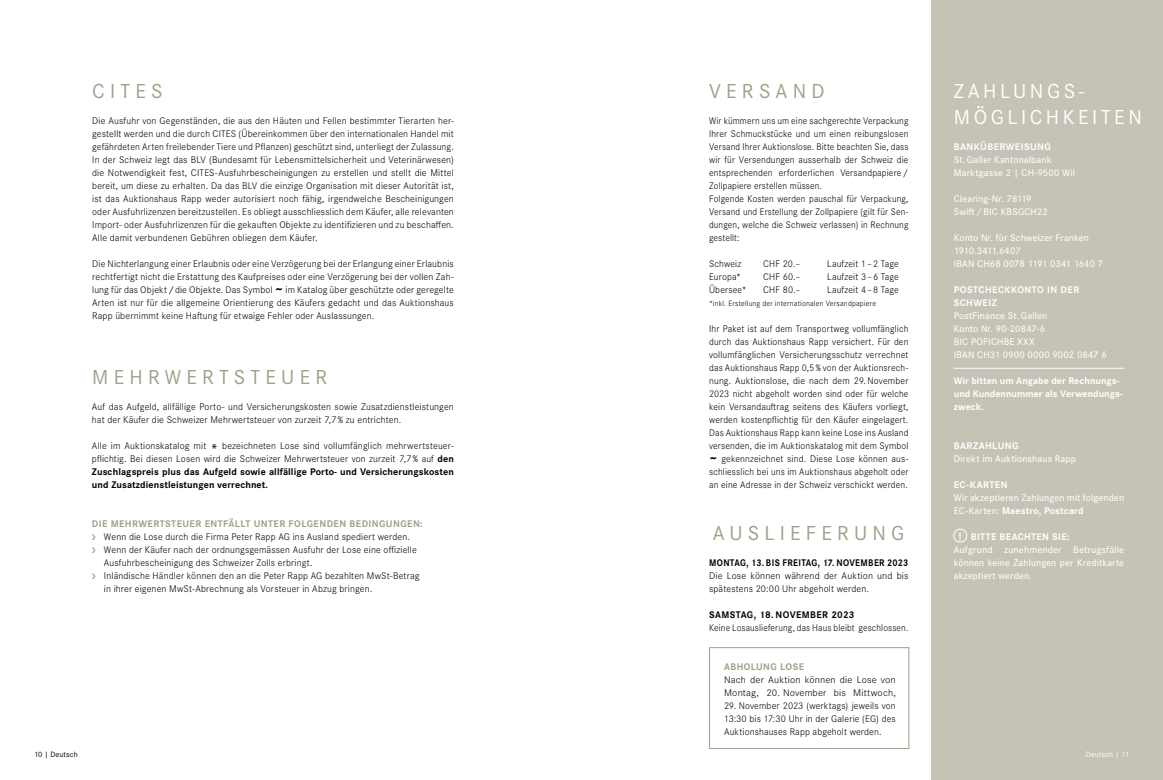
<style>
.page{position:relative;width:1163px;height:780px;background:#fff}
.page>*{position:absolute;margin:0;border:0;box-sizing:border-box;transform-origin:0 0}
.t1{font:21px "Corporate S Pro";letter-spacing:.25em;color:#a39e89}
.t2{font:21px "Corporate S Pro";letter-spacing:.17em;color:#fff}
.t3{font:700 11px "Corporate S Pro";color:#fff;scale:.95 1}
.t4{font:300 10px/13px "Corporate S Pro";letter-spacing:.015em;color:#000;text-align:justify}
.t5{font:300 10px/13px "Corporate S Pro";letter-spacing:.015em;color:#000;scale:.95 1}
.t6{font:500 10px/13px "Corporate S Pro";letter-spacing:.01em;color:#fff}
.t7{font:700 10px/13px "Corporate S";letter-spacing:.04em;color:#fff}
.t8{font:700 10px/13px "Corporate S Pro";color:#fff}
.t9{font:300 10px/13px "Corporate S Pro";letter-spacing:.015em;color:#000;scale:1.05 1}
.t10{font:700 10px "Corporate S";letter-spacing:.04em;color:#a39e89}
.t11{font:700 10px "Corporate S Pro";letter-spacing:.035em;color:#000;scale:.91 1}
.t12{font:700 10px "Corporate S Pro";letter-spacing:.035em;color:#000}
.t13{font:700 10px "Corporate S Pro";letter-spacing:.04em;color:#a39e89}
.t14{font:300 8px "Corporate S Pro";letter-spacing:.025em;color:#000}
.t15{font:8px "Corporate S Pro";letter-spacing:.015em;color:#000}
.t16{font:8px "Corporate S Pro";letter-spacing:.015em;color:#fff}
.s1{font-family:"Corporate S";font-weight:700;font-size:13px}
.s2{font-weight:700}
.s3{font-family:"Univers LT Std";font-size:14px}
</style>
<div class="page">
<div style="left:930px;top:0;width:232px;height:780px;background:#c6c2b5"></div>
<hr style="left:953px;top:368px;width:170px;height:1px;background:#fff">
<svg style="left:953px;top:528px;width:14px;height:15px"></svg>
<div style="left:709px;top:647px;width:200px;height:101px;border:1px solid #a39e89"></div>
<p class="t15" style="left:34px;top:748px;width:45px">10 | Deutsch</p>
<h1 class="t1" style="left:92px;top:76px;width:72px">CITES</h1>
<h1 class="t1" style="left:709px;top:76px;width:117px">VERSAND</h1>
<h1 class="t2" style="left:953px;top:76px;width:132px">ZAHLUNGS-</h1>
<p class="t4" style="left:92px;top:114px;width:363px">Die Ausfuhr von Gegenständen, die aus den Häuten und Fellen bestimmter Tierarten her-</p>
<h1 class="t2" style="left:953px;top:102px;width:189px">MÖGLICHKEITEN</h1>
<p class="t4" style="left:92px;top:127px;width:363px">gestellt werden und die durch CITES (Übereinkommen über den internationalen Handel mit gefährdeten Arten freilebender Tiere und Pflanzen) geschützt sind, unterliegt der Zulassung.<br>In der Schweiz legt das BLV (Bundesamt für Lebensmittelsicherheit und Veterinärwesen) die Notwendigkeit fest, CITES-Ausfuhrbescheinigungen zu erstellen und stellt die Mittel bereit, um diese zu erhalten. Da das BLV die einzige Organisation mit dieser Autorität ist, ist das Auktionshaus Rapp weder autorisiert noch fähig, irgendwelche Bescheinigungen oder Ausfuhrlizenzen bereitzustellen. Es obliegt ausschliesslich dem Käufer, alle relevanten Import- oder Ausfuhrlizenzen für die gekauften Objekte zu identifizieren und zu beschaffen.<br>Alle damit verbundenen Gebühren obliegen dem Käufer.</p>
<p class="t4" style="left:92px;top:257px;width:363px">Die Nichterlangung einer Erlaubnis oder eine Verzögerung bei der Erlangung einer Erlaubnis rechtfertigt nicht die Erstattung des Kaufpreises oder eine Verzögerung bei der vollen Zah&shy;lung für das Objekt / die Objekte. Das Symbol <span class="s1">~</span> im Katalog über geschützte oder geregelte Arten ist nur für die allgemeine Orientierung des Käufers gedacht und das Auktionshaus Rapp übernimmt keine Haftung für etwaige Fehler oder Auslassungen.</p>
<p class="t5" style="left:709px;top:114px;width:211px">Wir kümmern uns um eine sachgerechte Verpackung Ihrer Schmuckstücke und um einen reibungslosen Versand Ihrer Auktionslose. Bitte beachten Sie, dass wir für Versendungen ausserhalb der Schweiz die entsprechenden erforderlichen Versandpapiere / Zollpapiere erstellen müssen.<br>Folgende Kosten werden pauschal für Verpackung, Versand und Erstellung der Zollpapiere (gilt für Sen&shy;dungen, welche die Schweiz verlassen) in Rechnung gestellt:</p>
<p class="t4" style="left:709px;top:257px;width:34px">Schweiz</p>
<p class="t4" style="left:763px;top:257px;width:39px">CHF 20.–</p>
<p class="t4" style="left:827px;top:257px;width:73px">Laufzeit 1 – 2 Tage</p>
<p class="t4" style="left:709px;top:270px;width:33px">Europa*</p>
<p class="t4" style="left:763px;top:270px;width:39px">CHF 60.–</p>
<p class="t4" style="left:827px;top:270px;width:73px">Laufzeit 3 – 6 Tage</p>
<p class="t4" style="left:709px;top:283px;width:39px">Übersee*</p>
<p class="t4" style="left:763px;top:283px;width:39px">CHF 80.–</p>
<p class="t4" style="left:827px;top:283px;width:73px">Laufzeit 4 – 8 Tage</p>
<p class="t14" style="left:709px;top:298px;width:168px">*inkl. Erstellung der internationalen Versandpapiere</p>
<p class="t4" style="left:709px;top:322px;width:201px">Ihr Paket ist auf dem Transportweg vollumfänglich durch das Auktionshaus Rapp versichert. Für den vollumfänglichen Versicherungsschutz verrechnet das Auktionshaus Rapp 0,5 % von der Auktionsrech&shy;nung. Auktionslose, die nach dem 29. November 2023 nicht abgeholt worden sind oder für welche kein Versandauftrag seitens des Käufers vorliegt, werden kostenpflichtig für den Käufer eingelagert.<br>Das Auktionshaus Rapp kann keine Lose ins Ausland versenden, die im Auktionskatalog mit dem Symbol <span class="s1">~</span> gekennzeichnet sind. Diese Lose können aus&shy;schliesslich bei uns im Auktionshaus abgeholt oder an eine Adresse in der Schweiz verschickt werden.</p>
<p class="t7" style="left:953px;top:140px;width:99px">BANKÜBERWEISUNG</p>
<p class="t6" style="left:953px;top:152px;width:123px">St. Galler Kantonalbank<br>Marktgasse 2 | CH-9500 Wil</p>
<p class="t6" style="left:953px;top:191px;width:95px">Clearing-Nr. 78119<br>Swift / BIC KBSGCH22</p>
<p class="t6" style="left:953px;top:230px;width:151px">Konto Nr. für Schweizer Franken<br>1910.3411.6407<br>IBAN CH68 0078 1191 0341 1640 7</p>
<p class="t7" style="left:953px;top:283px;width:127px">POSTCHECKKONTO IN DER<br>SCHWEIZ</p>
<p class="t6" style="left:953px;top:308px;width:154px">PostFinance St. Gallen<br>Konto Nr. 90-20847-6<br>BIC POFICHBE XXX<br>IBAN CH31 0900 0000 9002 0847 6</p>
<p class="t8" style="left:953px;top:373px;width:170px">Wir bitten um Angabe der Rechnungs&shy;und Kundennummer als Verwendungs&shy;zweck.</p>
<p class="t7" style="left:953px;top:439px;width:66px">BARZAHLUNG</p>
<p class="t6" style="left:953px;top:451px;width:124px">Direkt im Auktionshaus Rapp</p>
<p class="t7" style="left:953px;top:478px;width:55px">EC-KARTEN</p>
<p class="t6" style="left:953px;top:490px;width:172px">Wir akzeptieren Zahlungen mit folgenden<br>EC-Karten: <span class="s2">Maestro, Postcard</span></p>
<p class="t7" style="left:970px;top:530px;width:100px">BITTE BEACHTEN SIE:</p>
<p class="t6" style="left:953px;top:542px;width:172px;text-align:justify">Aufgrund zunehmender Betrugsfälle können keine Zahlungen per Kreditkarte akzeptiert werden.</p>
<h1 class="t1" style="left:92px;top:362px;width:236px">MEHRWERTSTEUER</h1>
<p class="t4" style="left:92px;top:400px;width:363px">Auf das Aufgeld, allfällige Porto- und Versicherungskosten sowie Zusatzdienstleistungen hat der Käufer die Schweizer Mehrwertsteuer von zurzeit 7,7 % zu entrichten.</p>
<p class="t4" style="left:92px;top:439px;width:363px">Alle im Auktionskatalog mit <span class="s3">*</span> bezeichneten Lose sind vollumfänglich mehrwertsteuer&shy;pflichtig. Bei diesen Losen wird die Schweizer Mehrwertsteuer von zurzeit 7,7 % auf <span class="s2">den Zuschlagspreis plus das Aufgeld sowie allfällige Porto- und Versicherungskosten und Zusatzdienstleistungen verrechnet.</span></p>
<p class="t10" style="left:92px;top:517px;width:332px">DIE MEHRWERTSTEUER ENTFÄLLT UNTER FOLGENDEN BEDINGUNGEN:</p>
<p class="t4" style="left:104px;top:530px;width:317px;text-align:left">Wenn die Lose durch die Firma Peter Rapp AG ins Ausland spediert werden.<br>Wenn der Käufer nach der ordnungsgemässen Ausfuhr der Lose eine offizielle Ausfuhrbescheinigung des Schweizer Zolls erbringt.<br>Inländische Händler können den an die Peter Rapp AG bezahlten MwSt-Betrag in ihrer eigenen MwSt-Abrechnung als Vorsteuer in Abzug bringen.</p>
<h1 class="t1" style="left:712px;top:518px;width:193px">AUSLIEFERUNG</h1>
<p class="t11" style="left:709px;top:555px;width:220px">MONTAG, 13. BIS FREITAG, 17. NOVEMBER 2023</p>
<p class="t4" style="left:709px;top:569px;width:201px">Die Lose können während der Auktion und bis spätestens 20:00 Uhr abgeholt werden.</p>
<p class="t12" style="left:709px;top:607px;width:147px">SAMSTAG, 18. NOVEMBER 2023</p>
<p class="t5" style="left:709px;top:621px;width:211px">Keine Losauslieferung, das Haus bleibt geschlossen.</p>
<p class="t3" style="left:958px;top:527px;width:4px">!</p>
<p class="t13" style="left:724px;top:659px;width:81px">ABHOLUNG LOSE</p>
<p class="t9" style="left:724px;top:673px;width:165px">Nach der Auktion können die Lose von<br>Montag, 20. November bis Mittwoch,</p>
<p class="t4" style="left:724px;top:699px;width:173px">29. November 2023 (werktags) jeweils von 13:30 bis 17:30 Uhr in der Galerie (EG) des Auktionshauses Rapp abgeholt werden.</p>
<p class="t16" style="left:1085px;top:748px;width:45px">Deutsch | 11</p>
</div>
